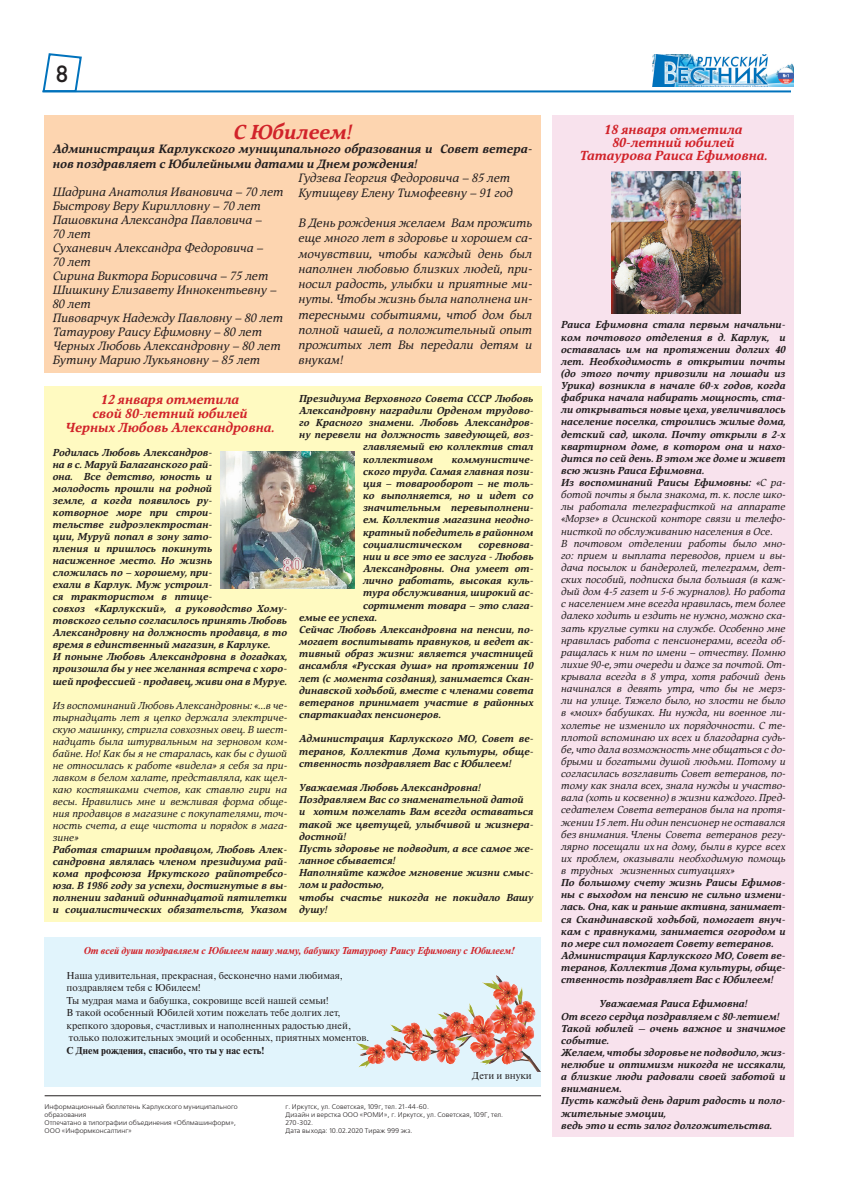
<style>
.page{position:relative;width:842px;height:1191px;background:#fff}
.page>*{position:absolute;margin:0;border:0;box-sizing:border-box;transform-origin:0 0}
.t1{font:23.3px "Futuris C";color:#231f20}
.t2{font:italic 700 20px "Mirandolina";color:#d1232a}
.t3{font:italic 700 13px/13.1px "Mirandolina";color:#d1232a;text-align:center}
.t4{font:italic 12px/14px "Mirandolina";color:#231f20}
.t5{font:italic 700 12px/14px "Mirandolina";color:#231f20}
.t6{font:italic 700 10px/12px "Mirandolina";color:#231f20}
.t7{font:italic 10px/12.1px "Mirandolina";color:#231f20}
.t8{font:10px/12.5px "Newton C";color:#231f20}
.t9{font:italic 700 10px "Newton C";color:#d1232a}
.t10{font:700 10px "Newton C";color:#231f20}
.t11{font:6.8px/8.1px "Free Set C";color:#231f20}
.s1{font-weight:700}
</style>
<div class="page">
<img style="left:653px;top:55px;width:141px;height:31px">
<hr style="left:43px;top:90px;width:748px;height:2px;background:#0072bc">
<svg style="left:42px;top:53px;width:41px;height:40px"></svg>
<hr style="left:45px;top:1095px;width:496px;height:1px;background:#231f20">
<div style="left:552px;top:116px;width:242px;height:1021px;background:#f8e2ed"></div>
<div style="left:44px;top:116px;width:496px;height:257px;background:#fdd5b0"></div>
<div style="left:44px;top:386px;width:498px;height:535px;background:#fffac1"></div>
<img style="left:611px;top:171px;width:130px;height:142px">
<img style="left:220px;top:451px;width:134px;height:137px">
<div style="left:44px;top:937px;width:496px;height:150px;background:#e1f4fc"></div>
<img style="left:356px;top:975px;width:184px;height:96px">
<h1 class="t1" style="left:55px;top:60px;width:15px">8</h1>
<h2 class="t2" style="left:233px;top:120px;width:120px">С Юбилеем!</h2>
<p class="t5" style="left:52px;top:143px;width:481px">Администрация Карлукского муниципального образования и Совет ветера&shy;нов поздравляет с Юбилейными датами и Днем рождения!</p>
<p class="t4" style="left:52px;top:185px;width:232px">Шадрина Анатолия Ивановича – 70 лет<br>Быстрову Веру Кирилловну – 70 лет<br>Пашовкина Александра Павловича –<br>70 лет<br>Суханевич Александра Федоровича –<br>70 лет<br>Сирина Виктора Борисовича – 75 лет<br>Шишкину Елизавету Иннокентьевну –<br>80 лет<br>Пивоварчук Надежду Павловну – 80 лет<br>Татаурову Раису Ефимовну – 80 лет<br>Черных Любовь Александровну – 80 лет<br>Бутину Марию Лукьяновну – 85 лет</p>
<p class="t4" style="left:298px;top:170px;width:216px;line-height:15.2px">Гудзева Георгия Федоровича – 85 лет<br>Кутищеву Елену Тимофеевну – 91 год</p>
<p class="t4" style="left:298px;top:216px;width:235px;line-height:15.2px;text-align:justify">В День рождения желаем Вам прожить еще много лет в здоровье и хорошем са&shy;мочувствии, чтобы каждый день был наполнен любовью близких людей, при&shy;носил радость, улыбки и приятные ми&shy;нуты. Чтобы жизнь была наполнена ин&shy;тересными событиями, чтоб дом был полной чашей, а положительный опыт прожитых лет Вы передали детям и внукам!</p>
<p class="t6" style="left:299px;top:392px;width:236px">Президиума Верховного Совета СССР Любовь</p>
<p class="t6" style="left:299px;top:405px;width:236px">Александровну наградили Орденом трудово-</p>
<p class="t6" style="left:299px;top:417px;width:236px">го Красного знамени. Любовь Александров-</p>
<p class="t6" style="left:299px;top:429px;width:236px">ну перевели на должность заведующей, воз-</p>
<p class="t6" style="left:363px;top:441px;width:172px">главляемый ею коллектив стал</p>
<p class="t6" style="left:363px;top:453px;width:72px">коллективом</p>
<h3 class="t3" style="left:65px;top:393px;width:210px;line-height:14px">12 января отметила<br>свой 80-летний юбилей<br>Черных Любовь Александровна.</h3>
<p class="t6" style="left:52px;top:447px;width:236px">Родилась Любовь Александров-<br>на в с. Маруй Балаганского рай-<br>она. Все детство, юность и<br>молодость прошли на родной<br>земле, а когда появилось ру-<br>котворное море при строи-<br>тельстве гидроэлектростан-<br>ции, Муруй попал в зону зато-<br>пления и пришлось покинуть<br>насиженное место. Но жизнь<br>сложилась по – хорошему, при-<br>ехали в Карлук. Муж устроил-<br>ся трактористом в птице-<br>совхоз «Карлукский», а руководство Хому&shy;товского сельпо согласилось принять Любовь Александровну на должность продавца, в то время в единственный магазин, в Карлуке.<br>И поныне Любовь Александровна в догадках, произошла бы у нее желанная встреча с хоро&shy;шей профессией - продавец, живи она в Муруе.</p>
<p class="t7" style="left:52px;top:699px;width:236px;text-align:justify">Из воспоминаний Любовь Александровны: «…в че&shy;тырнадцать лет я цепко держала электриче&shy;скую машинку, стригла совхозных овец. В шест&shy;надцать была штурвальным на зерновом ком&shy;байне. Но! Как бы я не старалась, как бы с душой не относилась к работе «видела» я себя за при&shy;лавком в белом халате, представляла, как щел&shy;каю костяшками счетов, как ставлю гири на весы. Нравились мне и вежливая форма обще&shy;ния продавцов в магазине с покупателями, точ&shy;ность счета, а еще чистота и порядок в мага&shy;зине»</p>
<p class="t6" style="left:52px;top:843px;width:236px;text-align:justify">Работая старшим продавцом, Любовь Алек&shy;сандровна являлась членом президиума рай&shy;кома профсоюза Иркутского райпотребсо&shy;юза. В 1986 году за успехи, достигнутые в вы&shy;полнении заданий одиннадцатой пятилетки и социалистических обязательств, Указом</p>
<p class="t6" style="left:363px;top:453px;width:172px;text-align:justify;text-indent:89px">коммунистиче&shy;ского труда. Самая главная пози&shy;ция – товарооборот – не толь&shy;ко выполняется, но и идет со значительным перевыполнени&shy;ем. Коллектив магазина неодно&shy;кратный победитель в районном социалистическом</p>
<p class="t6" style="left:478px;top:538px;width:57px">соревнова-</p>
<p class="t6" style="left:363px;top:550px;width:172px">нии и все это ее заслуга - Любовь</p>
<p class="t6" style="left:363px;top:563px;width:172px">Александровны. Она умеет от-</p>
<p class="t6" style="left:363px;top:575px;width:172px">лично работать, высокая куль-</p>
<p class="t6" style="left:363px;top:587px;width:172px">тура обслуживания, широкий ас-</p>
<p class="t6" style="left:363px;top:599px;width:172px">сортимент товара – это слага-</p>
<p class="t6" style="left:299px;top:611px;width:79px">емые ее успеха.</p>
<p class="t6" style="left:299px;top:623px;width:236px">Сейчас Любовь Александровна на пенсии, по-</p>
<p class="t6" style="left:299px;top:636px;width:236px">могает воспитывать правнуков, и ведет ак-</p>
<p class="t6" style="left:299px;top:648px;width:236px">тивный образ жизни: является участницей</p>
<p class="t6" style="left:299px;top:660px;width:236px">ансамбля «Русская душа» на протяжении 10</p>
<p class="t6" style="left:299px;top:672px;width:236px">лет (с момента создания), занимается Скан-</p>
<p class="t6" style="left:299px;top:684px;width:236px">динавской ходьбой, вместе с членами совета</p>
<p class="t6" style="left:299px;top:696px;width:236px">ветеранов принимает участие в районных</p>
<p class="t6" style="left:299px;top:709px;width:143px">спартакиадах пенсионеров.</p>
<p class="t6" style="left:299px;top:733px;width:236px;text-align:justify">Администрация Карлукского МО, Совет ве&shy;теранов, Коллектив Дома культуры, обще&shy;ственность поздравляет Вас с Юбилеем!</p>
<p class="t6" style="left:299px;top:781px;width:236px">Уважаемая Любовь Александровна!<br>Поздравляем Вас со знаменательной датой<br>и хотим пожелать Вам всегда оставаться такой же цветущей, улыбчивой и жизнера&shy;достной!<br>Пусть здоровье не подводит, а все самое же&shy;ланное сбывается!<br>Наполняйте каждое мгновение жизни смыс&shy;лом и радостью,<br>чтобы счастье никогда не покидало Вашу душу!</p>
<p class="t9" style="left:84px;top:944px;width:431px">От всей души поздравляем с Юбилеем нашу маму, бабушку Татаурову Раису Ефимовну с Юбилеем!</p>
<p class="t8" style="left:67px;top:969px;width:304px">Наша удивительная, прекрасная, бесконечно нами любимая, поздравляем тебя с Юбилеем!<br>Ты мудрая мама и бабушка, сокровище всей нашей семьи!<br>В такой особенный Юбилей хотим пожелать тебе долгих лет, крепкого здоровья, счастливых и наполненных радостью дней, только положительных эмоций и особенных, приятных моментов.</p>
<p class="t10" style="left:67px;top:1044px;width:199px">С Днем рождения, спасибо, что ты у нас есть!</p>
<p class="t8" style="left:472px;top:1069px;width:61px">Дети и внуки</p>
<p class="t11" style="left:45px;top:1103px;width:195px">Информационный бюллетень Карлукского муниципального образования<br>Отпечатано в типографии объединения «Облмашинформ», ООО «Информконсалтинг»</p>
<p class="t11" style="left:286px;top:1103px;width:219px">г. Иркутск, ул. Советская, 109г, тел. 21-44-60.<br>Дизайн и верстка ООО «РОМИ», г. Иркутск, ул. Советская, 109Г, тел.<br>270-302.<br>Дата выхода: 10.02.2020 Тираж 999 экз.</p>
<h3 class="t3" style="left:579px;top:123px;width:190px">18 января отметила<br>80-летний юбилей<br>Татаурова Раиса Ефимовна.</h3>
<p class="t7" style="left:561px;top:319px;width:226px"><span class="s1">Раиса Ефимовна стала первым начальни&shy;ком почтового отделения в д. Карлук, и оставалась им на протяжении долгих 40 лет. Необходимость в открытии почты (до этого почту привозили на лошади из Урика) возникла в начале 60-х годов, когда фабрика начала набирать мощность, ста&shy;ли открываться новые цеха, увеличивалось население поселка, строились жилые дома, детский сад, школа. Почту открыли в 2-х квартирном доме, в котором она и нахо&shy;дится по сей день. В этом же доме и живет всю жизнь Раиса Ефимовна.<br>Из воспоминаний Раисы Ефимовны:</span> «С ра&shy;ботой почты я была знакома, т. к. после шко&shy;лы работала телеграфисткой на аппарате «Морзе» в Осинской конторе связи и телефо&shy;нисткой по обслуживанию населения в Осе.<br>В почтовом отделении работы было мно&shy;го: прием и выплата переводов, прием и вы&shy;дача посылок и бандеролей, телеграмм, дет&shy;ских пособий, подписка была большая (в каж&shy;дый дом 4-5 газет и 5-6 журналов). Но работа с населением мне всегда нравилась, тем более далеко ходить и ездить не нужно, можно ска&shy;зать круглые сутки на службе. Особенно мне нравилась работа с пенсионерами, всегда об&shy;ращалась к ним по имени – отчеству. Помню лихие 90-е, эти очереди и даже за почтой. От&shy;крывала всегда в 8 утра, хотя рабочий день начинался в девять утра, что бы не мерз&shy;ли на улице. Тяжело было, но злости не было в «моих» бабушках. Ни нужда, ни военное ли&shy;холетье не изменило их порядочности. С те&shy;плотой вспоминаю их всех и благодарна судь&shy;бе, что дала возможность мне общаться с до&shy;брыми и богатыми душой людьми. Потому и согласилась возглавить Совет ветеранов, по&shy;тому как знала всех, знала нужды и участво&shy;вала (хоть и косвенно) в жизни каждого. Пред&shy;седателем Совета ветеранов была на протя&shy;жении 15 лет. Ни один пенсионер не оставался без внимания. Члены Совета ветеранов регу&shy;лярно посещали их на дому, были в курсе всех их проблем, оказывали необходимую помощь в трудных жизненных ситуациях»</p>
<p class="t6" style="left:561px;top:877px;width:226px">По большому счету жизнь Раисы Ефимов&shy;ны с выходом на пенсию не сильно измени&shy;лась. Она, как и раньше активна, занимает&shy;ся Скандинавской ходьбой, помогает внуч&shy;кам с правнуками, занимается огородом и по мере сил помогает Совету ветеранов.<br>Администрация Карлукского МО, Совет ве&shy;теранов, Коллектив Дома культуры, обще&shy;ственность поздравляет Вас с Юбилеем!</p>
<p class="t6" style="left:561px;top:998px;width:226px;text-indent:38px">Уважаемая Раиса Ефимовна!<br>От всего сердца поздравляем с 80-летием!<br>Такой юбилей — очень важное и значимое событие.<br>Желаем, чтобы здоровье не подводило, жиз&shy;нелюбие и оптимизм никогда не иссякали, а близкие люди радовали своей заботой и вниманием.<br>Пусть каждый день дарит радость и поло&shy;жительные эмоции,<br>ведь это и есть залог долгожительства.</p>
</div>
